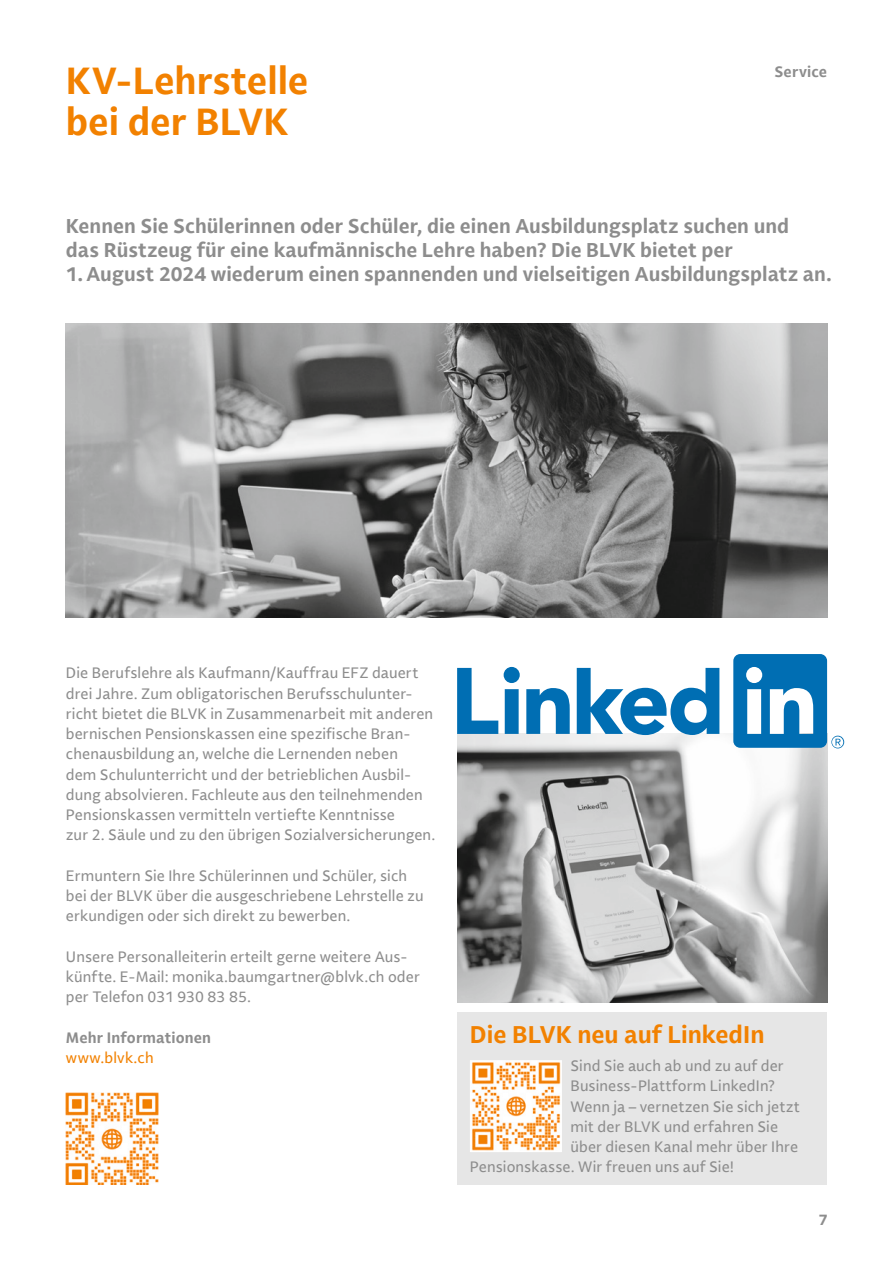
<style>
.page{position:relative;width:893px;height:1263px;background:#fff}
.page>*{position:absolute;margin:0;border:0;box-sizing:border-box;transform-origin:0 0}
.t1{font:700 37.5px/40.5px "Lemance Trial";color:#f28100}
.t2{font:700 24px "Lemance Trial";color:#f28100}
.t3{font:700 19.8px/24px "Lemance Trial";color:#8d8d8d}
.t4{font:15px/20.2px "Lemance Trial";letter-spacing:.01em;color:#8d8d8d}
.t5{font:700 15px "Lemance Trial";letter-spacing:.01em;color:#8d8d8d}
.t6{font:15px "Lemance Trial";letter-spacing:.015em;color:#f28100}
</style>
<div class="page">
<img style="left:66px;top:324px;width:761px;height:294px">
<img style="left:66px;top:1092px;width:92px;height:93px">
<img style="left:457px;top:748px;width:370px;height:254px">
<svg style="left:457px;top:654px;width:387px;height:94px"></svg>
<div style="left:457px;top:1012px;width:370px;height:173px;background:#e6e6e6"></div>
<img style="left:470px;top:1060px;width:92px;height:92px">
<h1 class="t1" style="left:66px;top:60px;width:244px">KV-Lehrstelle bei der BLVK</h1>
<p class="t5" style="left:774px;top:62px;width:54px">Service</p>
<h3 class="t3" style="left:66px;top:214px;width:725px">Kennen Sie Schülerinnen oder Schüler, die einen Ausbildungsplatz suchen und das Rüstzeug für eine kaufmännische Lehre haben? Die BLVK bietet per</h3>
<h3 class="t3" style="left:66px;top:262px;width:767px">1. August 2024 wiederum einen spannenden und vielseitigen Ausbildungsplatz an.</h3>
<p class="t4" style="left:66px;top:663px;width:371px">Die Berufslehre als Kaufmann/Kauffrau EFZ dauert drei Jahre. Zum obligatorischen Berufsschulunter&shy;richt bietet die BLVK in Zusammenarbeit mit anderen bernischen Pensionskassen eine spezifische Bran&shy;chenausbildung an, welche die Lernenden neben<br>dem Schulunterricht und der betrieblichen Ausbil&shy;dung absolvieren. Fachleute aus den teilnehmenden Pensionskassen vermitteln vertiefte Kenntnisse<br>zur 2. Säule und zu den übrigen Sozialversicherungen.</p>
<p class="t4" style="left:66px;top:865px;width:359px">Ermuntern Sie Ihre Schülerinnen und Schüler, sich bei der BLVK über die ausgeschriebene Lehrstelle zu erkundigen oder sich direkt zu bewerben.</p>
<p class="t4" style="left:66px;top:946px;width:355px">Unsere Personalleiterin erteilt gerne weitere Aus&shy;künfte. E- Mail: monika.baumgartner@blvk.ch oder per Telefon 031 930 83 85.</p>
<p class="t5" style="left:66px;top:1027px;width:147px">Mehr Informationen</p>
<p class="t6" style="left:66px;top:1048px;width:89px">www.blvk.ch</p>
<h2 class="t2" style="left:470px;top:1018px;width:296px">Die BLVK neu auf LinkedIn</h2>
<p class="t4" style="left:570px;top:1055px;width:215px">Sind Sie auch ab und zu auf der</p>
<p class="t4" style="left:570px;top:1076px;width:206px">Business- Plattform LinkedIn?</p>
<p class="t4" style="left:570px;top:1096px;width:231px">Wenn ja – vernetzen Sie sich jetzt</p>
<p class="t4" style="left:570px;top:1116px;width:209px">mit der BLVK und erfahren Sie</p>
<p class="t4" style="left:570px;top:1136px;width:229px">über diesen Kanal mehr über Ihre</p>
<p class="t4" style="left:470px;top:1157px;width:266px">Pensionskasse. Wir freuen uns auf Sie!</p>
<p class="t5" style="left:819px;top:1210px;width:10px">7</p>
</div>
